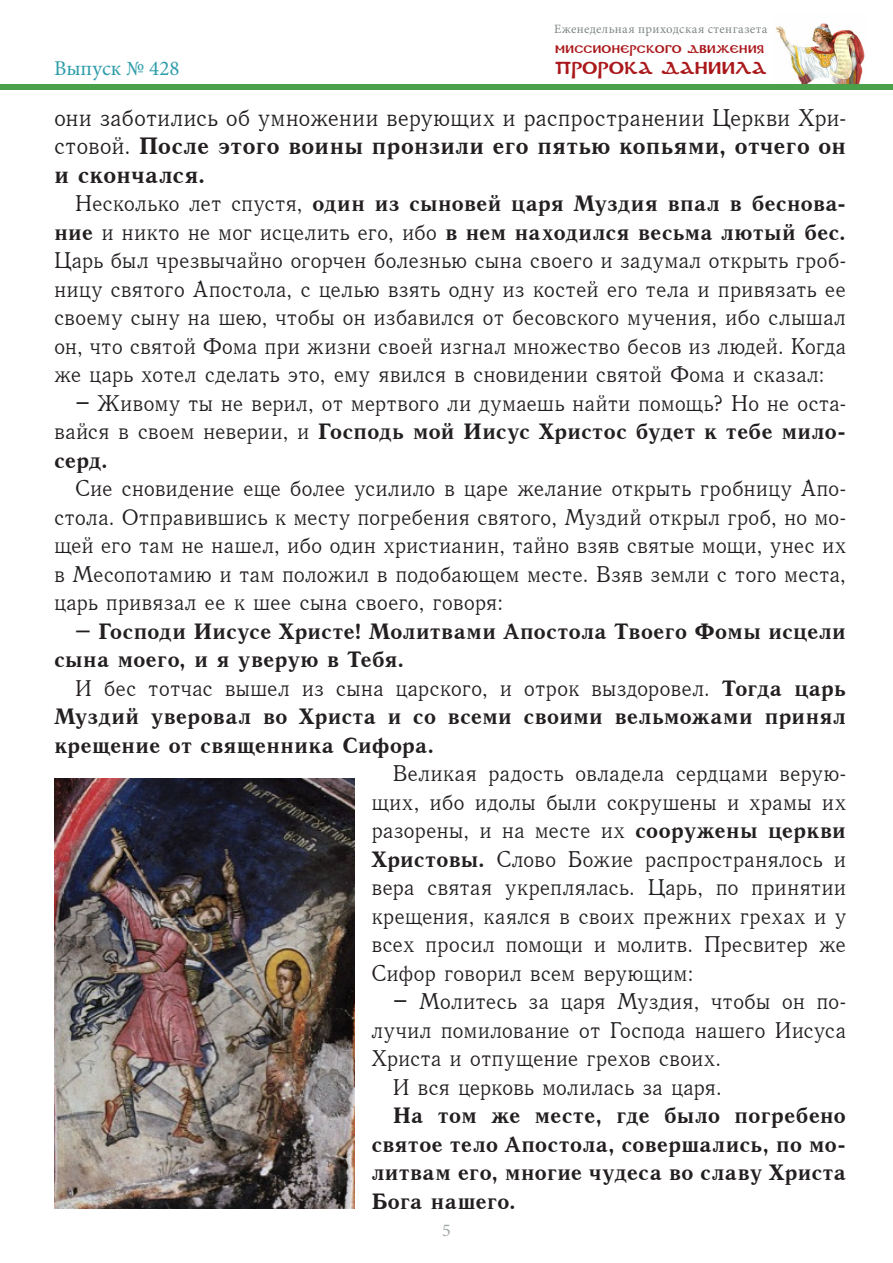
<style>
.page{position:relative;width:893px;height:1263px;background:#fff}
.page>*{position:absolute;margin:0;border:0;box-sizing:border-box;transform-origin:0 0}
._2__Основной_текст{font:24px/28.5px "Quant Antiqua C";letter-spacing:-.01em;color:#231f20;text-align:justify}
._2__Основной_текст-2{font:22.5px/28.5px "Quant Antiqua C";letter-spacing:-.005em;color:#231f20;text-align:justify}
._2__Основной_текст-3{font:22.5px/28.5px "Quant Antiqua C Bold";letter-spacing:-.01em;color:#231f20;text-align:justify}
.t1{font:21px "Minion Pro";color:#2e9daa}
.t2{font:18px "Minion Pro";color:#9fa9a4}
.t3{font:17.1px "DS Coptic";letter-spacing:.01em;color:#aa181b}
.t4{font:12.75px "Minion Pro";letter-spacing:.03em;color:#7f8885}
.t5{font:10.95px "DS Coptic";letter-spacing:.025em;color:#aa181b}
.s1{font-family:"Quant Antiqua C Bold"}
.s2{font-family:"Quant Antiqua C"}
</style>
<div class="page">
<img style="left:776px;top:23px;width:89px;height:61px">
<div style="left:0;top:84px;width:893px;height:5px;background:#4aa14a"></div>
<img style="left:54px;top:778px;width:300px;height:430px">
<p class="t1" style="left:54px;top:54px;width:127px">Выпуск № 428</p>
<p class="t4" style="left:554px;top:21px;width:215px">Еженедельная приходская стенгазета</p>
<p class="t5" style="left:555px;top:42px;width:210px">Миссионерского движения</p>
<p class="t3" style="left:555px;top:57px;width:213px">ПРОРОКА ДАНИИЛА</p>
<p class="_2__Основной_текст" style="left:54px;top:104px;width:794px">они заботились об умножении верующих и распространении Церкви Хри&shy;стовой. <span class="s1">После этого воины пронзили его пятью копьями, отчего он и скончался.</span></p>
<p class="_2__Основной_текст-2" style="left:54px;top:190px;width:794px;text-indent:21px">Несколько лет спустя, <span class="s1">один из сыновей царя Муздия впал в беснова&shy;ние</span> и никто не мог исцелить его, ибо <span class="s1">в нем находился весьма лютый бес.<br></span>Царь был чрезвычайно огорчен болезнью сына своего и задумал открыть гроб&shy;ницу святого Апостола, с целью взять одну из костей его тела и привязать ее своему сыну на шею, чтобы он избавился от бесовского мучения, ибо слышал он, что святой Фома при жизни своей изгнал множество бесов из людей. Когда же царь хотел сделать это, ему явился в сновидении святой Фома и сказал:</p>
<p class="_2__Основной_текст-2" style="left:54px;top:389px;width:794px;text-indent:21px">– Живому ты не верил, от мертвого ли думаешь найти помощь? Но не оста&shy;вайся в своем неверии, и <span class="s1">Господь мой Иисус Христос будет к тебе мило&shy;серд.</span></p>
<p class="_2__Основной_текст-2" style="left:54px;top:475px;width:794px;text-indent:21px">Сие сновидение еще более усилило в царе желание открыть гробницу Апо&shy;стола. Отправившись к месту погребения святого, Муздий открыл гроб, но мо&shy;щей его там не нашел, ибо один христианин, тайно взяв святые мощи, унес их в Месопотамию и там положил в подобающем месте. Взяв земли с того места, царь привязал ее к шее сына своего, говоря:</p>
<p class="_2__Основной_текст-3" style="left:54px;top:617px;width:794px;text-indent:21px">– Господи Иисусе Христе! Молитвами Апостола Твоего Фомы исцели сына моего, и я уверую в Тебя.</p>
<p class="_2__Основной_текст-3" style="left:54px;top:674px;width:794px;text-indent:21px"><span class="s2">И бес тотчас вышел из сына царского, и отрок выздоровел.</span> Тогда царь Муздий уверовал во Христа и со всеми своими вельможами принял крещение от священника Сифора.</p>
<p class="_2__Основной_текст-2" style="left:371px;top:760px;width:476px;text-indent:21px">Великая радость овладела сердцами верую&shy;щих, ибо идолы были сокрушены и храмы их разорены, и на месте их <span class="s1">сооружены церкви Христовы.</span> Слово Божие распространялось и вера святая укреплялась. Царь, по принятии крещения, каялся в своих прежних грехах и у всех просил помощи и молитв. Пресвитер же Сифор говорил всем верующим:</p>
<p class="_2__Основной_текст-2" style="left:371px;top:988px;width:476px;text-indent:21px">– Молитесь за царя Муздия, чтобы он по&shy;лучил помилование от Господа нашего Иисуса Христа и отпущение грехов своих.</p>
<p class="_2__Основной_текст-2" style="left:393px;top:1073px;width:331px">И вся церковь молилась за царя.</p>
<p class="_2__Основной_текст-3" style="left:371px;top:1102px;width:476px;text-indent:21px">На том же месте, где было погребено святое тело Апостола, совершались, по мо&shy;литвам его, многие чудеса во славу Христа Бога нашего.</p>
<p class="t2" style="left:442px;top:1218px;width:10px">5</p>
</div>
